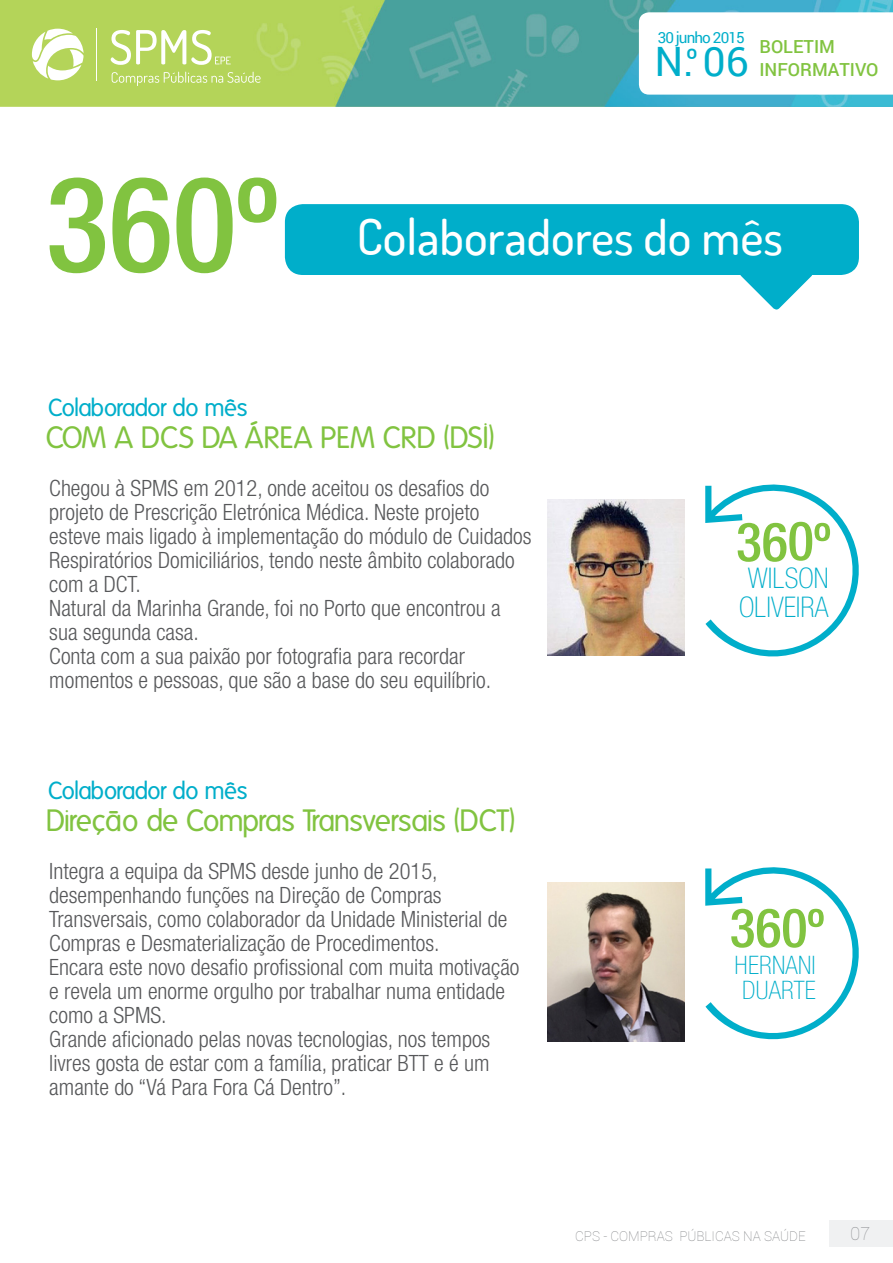
<style>
.page{position:relative;width:893px;height:1263px;background:#fff}
.page>*{position:absolute;margin:0;border:0;box-sizing:border-box;transform-origin:0 0}
.t1{font:500 49.5px "Dosis";color:#fff}
.t2{font:40.5px "Roboto";color:#00aeca}
.t3{font:30px "Folks";letter-spacing:-.025em;color:#81c340}
.t4{font:30px "Folks";color:#81c340}
.t5{font:100 condensed 28.5px "Helvetica Neue LT Std";color:#00aeca}
.t6{font:100 condensed 25.5px "Helvetica Neue LT Std";letter-spacing:.01em;color:#00aeca}
.t7{font:24px "Folks";letter-spacing:-.035em;color:#00aeca}
.t8{font:300 condensed 22.5px/24px "Helvetica Neue LT Std";color:#57585a}
.t9{font:500 18px/22.8px "Roboto";color:#81c340}
.t10{font:100 18px "Roboto";color:#939598}
.t11{font:15.3px "Roboto";letter-spacing:-.06em;color:#00aeca}
.t12{font:100 13.5px "Roboto";color:#808285}
</style>
<div class="page">
<div style="left:829px;top:1219px;width:64px;height:27px;background:#f0f1f2"></div>
<img style="left:0;top:0;width:893px;height:107px">
<svg style="left:639px;top:12px;width:254px;height:83px"></svg>
<svg style="left:111px;top:30px;width:120px;height:35px"></svg>
<hr style="left:96px;top:28px;width:1px;height:53px;background:#fff">
<svg style="left:32px;top:29px;width:52px;height:51px"></svg>
<svg style="left:112px;top:72px;width:149px;height:14px;background:#c0db74"></svg>
<div style="left:285px;top:204px;width:574px;height:71px;background:#00aeca;border-radius:18px"></div>
<svg style="left:705px;top:867px;width:154px;height:173px"></svg>
<svg style="left:50px;top:178px;width:55px;height:95px"></svg>
<svg style="left:112px;top:178px;width:57px;height:95px"></svg>
<svg style="left:176px;top:178px;width:100px;height:95px"></svg>
<svg style="left:705px;top:484px;width:154px;height:173px"></svg>
<svg style="left:740px;top:275px;width:72px;height:35px"></svg>
<img style="left:547px;top:500px;width:138px;height:156px">
<img style="left:547px;top:882px;width:138px;height:160px">
<p class="t11" style="left:658px;top:27px;width:88px">30 junho 2015</p>
<h2 class="t2" style="left:654px;top:33px;width:96px">N.<sup>º</sup> 06</h2>
<p class="t9" style="left:759px;top:35px;width:121px">BOLETIM<br>INFORMATIVO</p>
<p class="t7" style="left:48px;top:394px;width:201px">Colaborador do mês</p>
<p class="t1" style="left:357px;top:204px;width:428px">Colaboradores do mês</p>
<p class="t4" style="left:46px;top:421px;width:451px">COM A DCS DA ÁREA PEM CRD (DSI)</p>
<p class="t8" style="left:49px;top:476px;width:484px">Chegou à SPMS em 2012, onde aceitou os desafios do projeto de Prescrição Eletrónica Médica. Neste projeto esteve mais ligado à implementação do módulo de Cuidados Respiratórios Domiciliários, tendo neste âmbito colaborado com a DCT.</p>
<p class="t8" style="left:49px;top:596px;width:453px">Natural da Marinha Grande, foi no Porto que encontrou a sua segunda casa.</p>
<p class="t8" style="left:49px;top:644px;width:443px">Conta com a sua paixão por fotografia para recordar momentos e pessoas, que são a base do seu equilíbrio.</p>
<p class="t7" style="left:48px;top:777px;width:201px">Colaborador do mês</p>
<p class="t3" style="left:46px;top:804px;width:471px">Direção de Compras Transversais (DCT)</p>
<p class="t8" style="left:49px;top:858px;width:460px">Integra a equipa da SPMS desde junho de 2015, desempenhando funções na Direção de Compras Transversais, como colaborador da Unidade Ministerial de Compras e Desmaterialização de Procedimentos.</p>
<p class="t8" style="left:49px;top:954px;width:472px">Encara este novo desafio profissional com muita motivação e revela um enorme orgulho por trabalhar numa entidade como a SPMS.</p>
<p class="t8" style="left:49px;top:1026px;width:442px;text-align:justify">Grande aficionado pelas novas tecnologias, nos tempos livres gosta de estar com a família, praticar BTT e é um amante do “Vá Para Fora Cá Dentro”.</p>
<p class="t5" style="left:748px;top:562px;width:82px">WILSON</p>
<p class="t5" style="left:739px;top:591px;width:91px">OLIVEIRA</p>
<p class="t6" style="left:734px;top:950px;width:83px">HERNANI</p>
<p class="t6" style="left:742px;top:976px;width:75px">DUARTE</p>
<p class="t12" style="left:575px;top:1226px;width:232px">CPS - COMPRAS PÚBLICAS NA SAÚDE</p>
<p class="t10" style="left:850px;top:1221px;width:22px">07</p>
</div>
